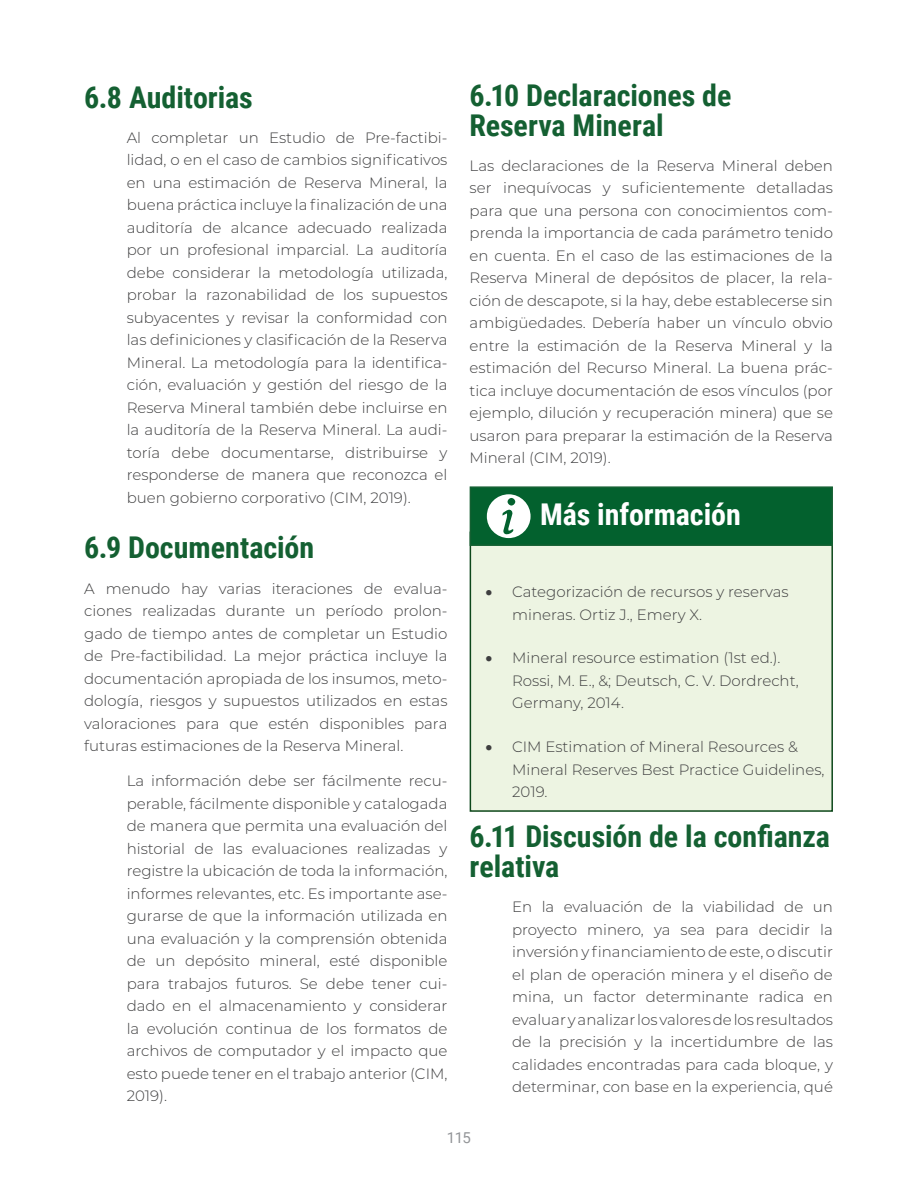
<style>
.page{position:relative;width:918px;height:1188px;background:#fff}
.page>*{position:absolute;margin:0;border:0;box-sizing:border-box;transform-origin:0 0}
.SUBTITULO{font:700 30px/30px "Roboto Condensed";color:#146032}
.SUBTITULO-2{font:700 30px "Roboto Condensed";letter-spacing:-.005em;color:#fff}
.Estilo_de_párrafo_1{font:300 15px/22.5px "Montserrat";color:#3e3e3f;text-align:justify}
.t1{font:15px "Roboto";color:#939598}
</style>
<div class="page">
<div style="left:470px;top:532px;width:363px;height:280px;background:#edf4e2;border:2px solid #0d471b"></div>
<div style="left:470px;top:486px;width:363px;height:60px;background:#03612e;border:2px solid #146032"></div>
<svg style="left:487px;top:494px;width:44px;height:44px"></svg>
<p class="SUBTITULO" style="left:84px;top:81px;width:170px">6.8 Auditorias</p>
<p class="Estilo_de_párrafo_1" style="left:127px;top:126px;width:322px">Al completar un Estudio de Pre-factibi&shy;lidad, o en el caso de cambios significativos en una estimación de Reserva Mineral, la buena práctica incluye la finalización de una auditoría de alcance adecuado realizada por un profesional imparcial. La auditoría debe considerar la metodología utilizada, probar la razonabilidad de los supuestos subyacentes y revisar la conformidad con las definiciones y clasificación de la Reserva Mineral. La metodología para la identifica&shy;ción, evaluación y gestión del riesgo de la Reserva Mineral también debe incluirse en la auditoría de la Reserva Mineral. La audi&shy;toría debe documentarse, distribuirse y responderse de manera que reconozca el buen gobierno corporativo (CIM, 2019).</p>
<p class="SUBTITULO" style="left:84px;top:532px;width:232px">6.9 Documentación</p>
<p class="Estilo_de_párrafo_1" style="left:84px;top:577px;width:365px">A menudo hay varias iteraciones de evalua&shy;ciones realizadas durante un período prolon&shy;gado de tiempo antes de completar un Estudio de Pre-factibilidad. La mejor práctica incluye la documentación apropiada de los insumos, meto&shy;dología, riesgos y supuestos utilizados en estas valoraciones para que estén disponibles para futuras estimaciones de la Reserva Mineral.</p>
<p class="Estilo_de_párrafo_1" style="left:127px;top:769px;width:322px">La información debe ser fácilmente recu&shy;perable, fácilmente disponible y catalogada de manera que permita una evaluación del historial de las evaluaciones realizadas y registre la ubicación de toda la información, informes relevantes, etc. Es importante ase&shy;gurarse de que la información utilizada en una evaluación y la comprensión obtenida de un depósito mineral, esté disponible para trabajos futuros. Se debe tener cui&shy;dado en el almacenamiento y considerar la evolución continua de los formatos de archivos de computador y el impacto que esto puede tener en el trabajo anterior (CIM, 2019).</p>
<p class="SUBTITULO" style="left:470px;top:79px;width:263px">6.10 Declaraciones de<br>Reserva Mineral</p>
<p class="Estilo_de_párrafo_1" style="left:470px;top:154px;width:365px">Las declaraciones de la Reserva Mineral deben ser inequívocas y suficientemente detalladas para que una persona con conocimientos com&shy;prenda la importancia de cada parámetro tenido en cuenta. En el caso de las estimaciones de la Reserva Mineral de depósitos de placer, la rela&shy;ción de descapote, si la hay, debe establecerse sin ambigüedades. Debería haber un vínculo obvio entre la estimación de la Reserva Mineral y la estimación del Recurso Mineral. La buena prác&shy;tica incluye documentación de esos vínculos (por ejemplo, dilución y recuperación minera) que se usaron para preparar la estimación de la Reserva Mineral (CIM, 2019).</p>
<p class="SUBTITULO-2" style="left:540px;top:493px;width:202px">Más información</p>
<p class="Estilo_de_párrafo_1" style="left:512px;top:580px;width:278px;text-indent:-27px">• Categorización de recursos y reservas mineras. Ortiz J., Emery X.</p>
<p class="Estilo_de_párrafo_1" style="left:512px;top:646px;width:288px;text-align:left;text-indent:-27px">• Mineral resource estimation (1st ed.).<br>Rossi, M. E., &amp;; Deutsch, C. V. Dordrecht,<br>Germany, 2014.</p>
<p class="Estilo_de_párrafo_1" style="left:512px;top:735px;width:314px;text-align:left;text-indent:-27px">• CIM Estimation of Mineral Resources &amp;<br>Mineral Reserves Best Practice Guidelines,<br>2019.</p>
<p class="SUBTITULO" style="left:470px;top:820px;width:362px">6.11 Discusión de la confianza relativa</p>
<p class="Estilo_de_párrafo_1" style="left:512px;top:895px;width:322px">En la evaluación de la viabilidad de un proyecto minero, ya sea para decidir la inversión y financiamiento de este, o discutir el plan de operación minera y el diseño de mina, un factor determinante radica en evaluar y analizar los valores de los resultados de la precisión y la incertidumbre de las calidades encontradas para cada bloque, y determinar, con base en la experiencia, qué</p>
<p class="t1" style="left:447px;top:1127px;width:26px">115</p>
</div>
